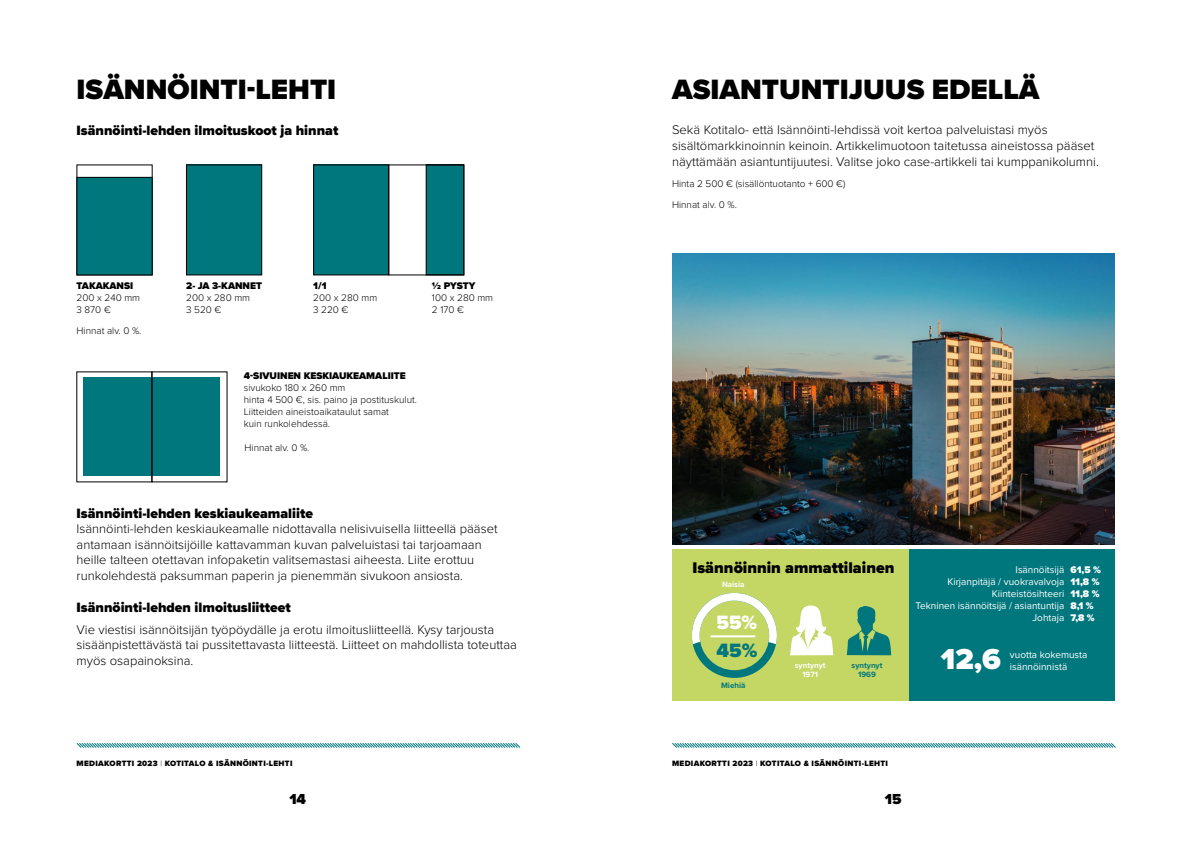
<style>
.page{position:relative;width:1191px;height:842px;background:#fff}
.page>*{position:absolute;margin:0;border:0;box-sizing:border-box;transform-origin:0 0}
.t1{font:900 30px "Proxima Nova";color:#fff}
.t2{font:900 29px "Proxima Nova";color:#000}
.t3{font:900 20px "Proxima Nova";color:#fff}
.t4{font:900 20px "Proxima Nova";color:#00777d}
.t5{font:900 16px "Proxima Nova";color:#000}
.t6{font:900 15px "Proxima Nova";color:#000}
.t7{font:900 14px "Proxima Nova";color:#000}
.t8{font:300 13px/15.6px "Proxima Nova";color:#000}
.t9{font:300 10px/12px "Proxima Nova";color:#000}
.t10{font:10px/12px "Proxima Nova";color:#fff;text-align:right}
.t11{font:900 10px "Proxima Nova";color:#000}
.t12{font:900 10px/12px "Proxima Nova";color:#fff}
.t13{font:900 8px "Proxima Nova";letter-spacing:.04em;color:#000}
.t14{font:700 8px/9.6px "Proxima Nova";color:#00777d;text-align:center}
.t15{font:700 8px/9.6px "Proxima Nova";color:#fff;text-align:center}
.s1{font-weight:300}
</style>
<div class="page">
<svg style="left:76px;top:743px;width:445px;height:5px"></svg>
<svg style="left:672px;top:743px;width:444px;height:5px"></svg>
<div style="left:84px;top:378px;width:136px;height:98px;background:#00777d"></div>
<div style="left:186px;top:165px;width:76px;height:110px;background:#00777d"></div>
<div style="left:186px;top:165px;width:76px;height:110px;border:1px solid #000"></div>
<div style="left:77px;top:177px;width:75px;height:98px;background:#00777d"></div>
<div style="left:77px;top:177px;width:75px;height:98px;border:1px solid #000"></div>
<div style="left:426px;top:165px;width:38px;height:110px;background:#00777d"></div>
<div style="left:426px;top:165px;width:38px;height:110px;border:1px solid #000"></div>
<div style="left:314px;top:165px;width:75px;height:110px;background:#00777d"></div>
<div style="left:313px;top:165px;width:76px;height:110px;border:1px solid #000"></div>
<div style="left:388px;top:165px;width:76px;height:110px;border:1px solid #000"></div>
<div style="left:151px;top:372px;width:76px;height:110px;border:1px solid #000"></div>
<div style="left:908px;top:550px;width:206px;height:151px;background:#00777d"></div>
<div style="left:672px;top:550px;width:236px;height:151px;background:#c4d663"></div>
<svg style="left:692px;top:593px;width:85px;height:85px"></svg>
<hr style="left:710px;top:635px;width:45px;height:2px;background:#fff">
<svg style="left:790px;top:605px;width:43px;height:50px"></svg>
<svg style="left:846px;top:606px;width:45px;height:49px"></svg>
<img style="left:672px;top:253px;width:442px;height:291px">
<h2 class="t2" style="left:77px;top:68px;width:261px">ISÄNNÖINTI-LEHTI</h2>
<h2 class="t2" style="left:672px;top:68px;width:369px">ASIANTUNTIJUUS EDELLÄ</h2>
<p class="t7" style="left:77px;top:120px;width:263px">Isännöinti-lehden ilmoituskoot ja hinnat</p>
<p class="t11" style="left:77px;top:278px;width:58px">TAKAKANSI</p>
<p class="t9" style="left:77px;top:291px;width:65px">200 x 240 mm<br>3 870 €</p>
<p class="t9" style="left:77px;top:324px;width:66px">Hinnat alv. 0 %.</p>
<p class="t11" style="left:186px;top:278px;width:77px">2- JA 3-KANNET</p>
<p class="t9" style="left:186px;top:291px;width:65px">200 x 280 mm<br>3 520 €</p>
<p class="t11" style="left:313px;top:278px;width:15px">1/1</p>
<p class="t9" style="left:313px;top:291px;width:65px">200 x 280 mm<br>3 220 €</p>
<p class="t11" style="left:432px;top:278px;width:45px">½ PYSTY</p>
<p class="t9" style="left:432px;top:291px;width:63px">100 x 280 mm<br>2 170 €</p>
<p class="t11" style="left:244px;top:368px;width:163px">4-SIVUINEN KESKIAUKEAMALIITE</p>
<p class="t9" style="left:244px;top:381px;width:175px">sivukoko 180 x 260 mm<br>hinta 4 500 €, sis. paino ja postituskulut.<br>Liitteiden aineistoaikataulut samat<br>kuin runkolehdessä.</p>
<p class="t9" style="left:244px;top:441px;width:66px">Hinnat alv. 0 %.</p>
<p class="t7" style="left:77px;top:502px;width:238px">Isännöinti-lehden keskiaukeamaliite</p>
<p class="t8" style="left:77px;top:520px;width:422px">Isännöinti-lehden keskiaukeamalle nidottavalla nelisivuisella liitteellä pääset antamaan isännöitsijöille kattavamman kuvan palveluistasi tai tarjoamaan heille talteen otettavan infopaketin valitsemastasi aiheesta. Liite erottuu runkolehdestä paksumman paperin ja pienemmän sivukoon ansiosta.</p>
<p class="t7" style="left:77px;top:597px;width:216px">Isännöinti-lehden ilmoitusliitteet</p>
<p class="t8" style="left:77px;top:621px;width:442px">Vie viestisi isännöitsijän työpöydälle ja erotu ilmoitusliitteellä. Kysy tarjousta sisäänpistettävästä tai pussitettavasta liitteestä. Liitteet on mahdollista toteuttaa myös osapainoksina.</p>
<p class="t8" style="left:672px;top:121px;width:428px">Sekä Kotitalo- että Isännöinti-lehdissä voit kertoa palveluistasi myös sisältömarkkinoinnin keinoin. Artikkelimuotoon taitetussa aineistossa pääset näyttämään asiantuntijuutesi. Valitse joko case-artikkeli tai kumppanikolumni.</p>
<p class="t9" style="left:672px;top:177px;width:175px">Hinta 2 500 € (sisällöntuotanto + 600 €)</p>
<p class="t9" style="left:672px;top:198px;width:66px">Hinnat alv. 0 %.</p>
<p class="t5" style="left:692px;top:556px;width:203px">Isännöinnin ammattilainen</p>
<p class="t15" style="left:722px;top:580px;width:24px">Naisia</p>
<h3 class="t3" style="left:716px;top:607px;width:42px">55%</h3>
<h3 class="t4" style="left:716px;top:636px;width:42px">45%</h3>
<p class="t14" style="left:721px;top:681px;width:26px">Miehiä</p>
<p class="t15" style="left:795px;top:660px;width:32px">syntynyt<br>1971</p>
<p class="t14" style="left:851px;top:660px;width:32px">syntynyt<br>1969</p>
<p class="t12" style="left:1070px;top:564px;width:32px">61,5 %<br>11,8 %<br>11,8 %<br>8,1 %<br>7,8 %</p>
<p class="t10" style="left:915px;top:563px;width:150px">Isännöitsijä<br>Kirjanpitäjä / vuokravalvoja<br>Kiinteistösihteeri<br>Tekninen isännöitsijä / asiantuntija<br>Johtaja</p>
<p class="t10" style="left:1010px;top:648px;width:79px;text-align:left">vuotta kokemusta isännöinnistä</p>
<h1 class="t1" style="left:941px;top:636px;width:62px">12,6</h1>
<p class="t13" style="left:77px;top:758px;width:217px">MEDIAKORTTI 2023 <span class="s1">|</span> KOTITALO &amp; ISÄNNÖINTI-LEHTI</p>
<p class="t13" style="left:672px;top:758px;width:217px">MEDIAKORTTI 2023 <span class="s1">|</span> KOTITALO &amp; ISÄNNÖINTI-LEHTI</p>
<p class="t6" style="left:289px;top:788px;width:18px">14</p>
<p class="t6" style="left:885px;top:788px;width:18px">15</p>
</div>
